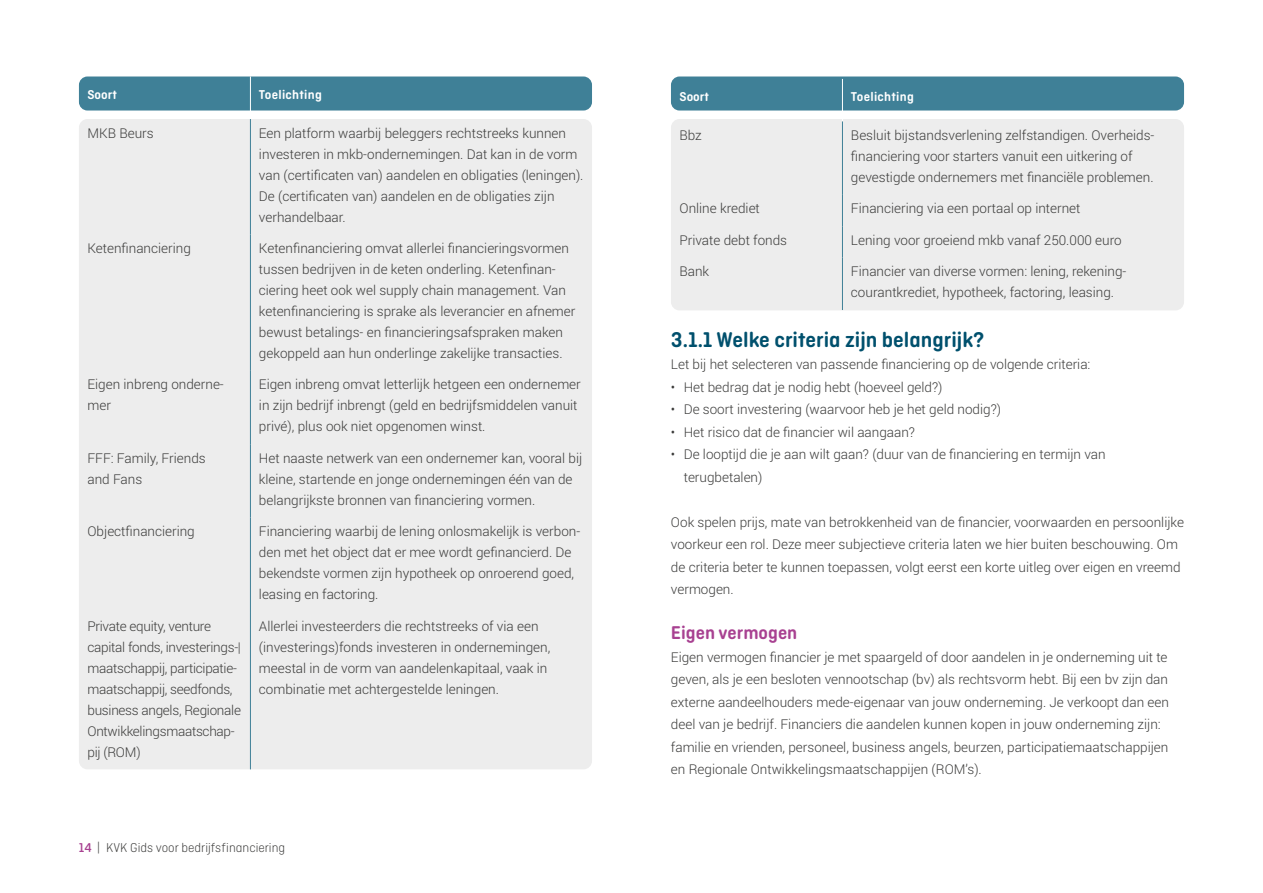
<style>
.page{position:relative;width:1263px;height:893px;background:#fff}
.page>*{position:absolute;margin:0;border:0;box-sizing:border-box;transform-origin:0 0}
.subparagrafen{font:600 22.5px "Ciutadella Rounded";color:#00506d}
.Tussenkopjes{font:600 19.5px "Ciutadella Rounded";color:#a84191}
.Bodytekst_tabel{font:300 13.5px/21px "Roboto";color:#3c3c3b}
.Bodytekst{font:300 13.5px/22.5px "Roboto";color:#3c3c3b}
.Bodytekst_tabel-2{font:300 13.5px/21px "Roboto";letter-spacing:-.02em;color:#3c3c3b}
.t1{font:300 13.5px "Ciutadella Rounded";color:#3c3c3b}
.Header_tabel_bold{font:600 13.5px "Ciutadella Rounded";letter-spacing:.02em;color:#fff}
.s1{font-weight:500;color:#a84191}
</style>
<div class="page">
<div style="left:671px;top:77px;width:513px;height:34px;background:#3f8097;border-radius:9px"></div>
<div style="left:671px;top:119px;width:513px;height:191px;background:#ededed;border-radius:9px"></div>
<div style="left:79px;top:77px;width:513px;height:34px;background:#3f8097;border-radius:9px"></div>
<div style="left:79px;top:119px;width:513px;height:650px;background:#ededed;border-radius:9px"></div>
<hr style="left:250px;top:77px;width:1px;height:42px;background:#fff">
<hr style="left:250px;top:119px;width:1px;height:115px;background:#3f8097">
<hr style="left:250px;top:234px;width:1px;height:137px;background:#3f8097">
<hr style="left:250px;top:371px;width:1px;height:73px;background:#3f8097">
<hr style="left:250px;top:444px;width:1px;height:74px;background:#3f8097">
<hr style="left:250px;top:518px;width:1px;height:94px;background:#3f8097">
<hr style="left:250px;top:612px;width:1px;height:157px;background:#3f8097">
<hr style="left:842px;top:79px;width:1px;height:42px;background:#fff">
<hr style="left:842px;top:121px;width:1px;height:74px;background:#3f8097">
<hr style="left:842px;top:195px;width:1px;height:31px;background:#3f8097">
<hr style="left:842px;top:226px;width:1px;height:32px;background:#3f8097">
<hr style="left:842px;top:258px;width:1px;height:52px;background:#3f8097">
<p class="Header_tabel_bold" style="left:87px;top:86px;width:31px">Soort</p>
<p class="Header_tabel_bold" style="left:259px;top:86px;width:64px">Toelichting</p>
<p class="Bodytekst_tabel" style="left:87px;top:122px;width:68px">MKB Beurs</p>
<p class="Bodytekst_tabel" style="left:259px;top:122px;width:326px">Een platform waarbij beleggers rechtstreeks kunnen investeren in mkb-ondernemingen. Dat kan in de vorm van (certificaten van) aandelen en obligaties (leningen).<br>De (certificaten van) aandelen en de obligaties zijn verhandelbaar.</p>
<p class="Bodytekst_tabel" style="left:87px;top:237px;width:105px">Ketenfinanciering</p>
<p class="Bodytekst_tabel" style="left:259px;top:237px;width:318px">Ketenfinanciering omvat allerlei financieringsvormen tussen bedrijven in de keten onderling. Ketenfinan&shy;ciering heet ook wel supply chain management. Van ketenfinanciering is sprake als leverancier en afnemer bewust betalings- en financieringsafspraken maken gekoppeld aan hun onderlinge zakelijke transacties.</p>
<p class="Bodytekst_tabel" style="left:87px;top:374px;width:138px">Eigen inbreng onderne&shy;mer</p>
<p class="Bodytekst_tabel" style="left:259px;top:374px;width:323px">Eigen inbreng omvat letterlijk hetgeen een ondernemer in zijn bedrijf inbrengt (geld en bedrijfsmiddelen vanuit privé), plus ook niet opgenomen winst.</p>
<p class="Bodytekst_tabel" style="left:87px;top:447px;width:120px">FFF: Family, Friends and Fans</p>
<p class="Bodytekst_tabel" style="left:259px;top:447px;width:325px">Het naaste netwerk van een ondernemer kan, vooral bij kleine, startende en jonge ondernemingen één van de belangrijkste bronnen van financiering vormen.</p>
<p class="Bodytekst_tabel" style="left:87px;top:520px;width:109px">Objectfinanciering</p>
<p class="Bodytekst_tabel" style="left:259px;top:520px;width:323px">Financiering waarbij de lening onlosmakelijk is verbon&shy;den met het object dat er mee wordt gefinancierd. De bekendste vormen zijn hypotheek op onroerend goed, leasing en factoring.</p>
<p class="Bodytekst_tabel-2" style="left:87px;top:615px;width:155px">Private equity, venture capital fonds, investerings-| maatschappij, participatie&shy;maatschappij, seedfonds, business angels, Regionale<br>Ontwikkelingsmaatschap&shy;pij (ROM)</p>
<p class="Bodytekst_tabel" style="left:259px;top:615px;width:293px">Allerlei investeerders die rechtstreeks of via een (investerings)fonds investeren in ondernemingen, meestal in de vorm van aandelenkapitaal, vaak in combinatie met achtergestelde leningen.</p>
<p class="t1" style="left:79px;top:840px;width:208px"><span class="s1">14</span> | KVK Gids voor bedrijfsfinanciering</p>
<p class="Header_tabel_bold" style="left:679px;top:89px;width:31px">Soort</p>
<p class="Header_tabel_bold" style="left:851px;top:89px;width:64px">Toelichting</p>
<p class="Bodytekst_tabel" style="left:679px;top:124px;width:24px">Bbz</p>
<p class="Bodytekst_tabel" style="left:851px;top:124px;width:304px">Besluit bijstandsverlening zelfstandigen. Overheids&shy;financiering voor starters vanuit een uitkering of gevestigde ondernemers met financiële problemen.</p>
<p class="Bodytekst_tabel" style="left:679px;top:198px;width:82px">Online krediet</p>
<p class="Bodytekst_tabel" style="left:851px;top:198px;width:231px">Financiering via een portaal op internet</p>
<p class="Bodytekst_tabel" style="left:679px;top:229px;width:109px">Private debt fonds</p>
<p class="Bodytekst_tabel" style="left:851px;top:229px;width:272px">Lening voor groeiend mkb vanaf 250.000 euro</p>
<p class="Bodytekst_tabel" style="left:679px;top:260px;width:31px">Bank</p>
<p class="Bodytekst_tabel" style="left:851px;top:260px;width:277px">Financier van diverse vormen: lening, rekening&shy;courantkrediet, hypotheek, factoring, leasing.</p>
<h3 class="subparagrafen" style="left:671px;top:326px;width:315px">3.1.1 Welke criteria zijn belangrijk?</h3>
<p class="Bodytekst" style="left:671px;top:353px;width:421px">Let bij het selecteren van passende financiering op de volgende criteria:</p>
<p class="Bodytekst" style="left:671px;top:375px;width:273px">• Het bedrag dat je nodig hebt (hoeveel geld?)</p>
<p class="Bodytekst" style="left:671px;top:398px;width:332px">• De soort investering (waarvoor heb je het geld nodig?)</p>
<p class="Bodytekst" style="left:671px;top:420px;width:246px">• Het risico dat de financier wil aangaan?</p>
<p class="Bodytekst" style="left:684px;top:443px;width:423px;text-indent:-13px">• De looptijd die je aan wilt gaan? (duur van de financiering en termijn van terugbetalen)</p>
<p class="Bodytekst" style="left:671px;top:510px;width:515px">Ook spelen prijs, mate van betrokkenheid van de financier, voorwaarden en persoonlijke voorkeur een rol. Deze meer subjectieve criteria laten we hier buiten beschouwing. Om de criteria beter te kunnen toepassen, volgt eerst een korte uitleg over eigen en vreemd vermogen.</p>
<h3 class="Tussenkopjes" style="left:671px;top:622px;width:128px">Eigen vermogen</h3>
<p class="Bodytekst" style="left:671px;top:645px;width:499px">Eigen vermogen financier je met spaargeld of door aandelen in je onderneming uit te geven, als je een besloten vennootschap (bv) als rechtsvorm hebt. Bij een bv zijn dan externe aandeelhouders mede-eigenaar van jouw onderneming. Je verkoopt dan een deel van je bedrijf. Financiers die aandelen kunnen kopen in jouw onderneming zijn: familie en vrienden, personeel, business angels, beurzen, participatiemaatschappijen en Regionale Ontwikkelingsmaatschappijen (ROM’s).</p>
</div>
